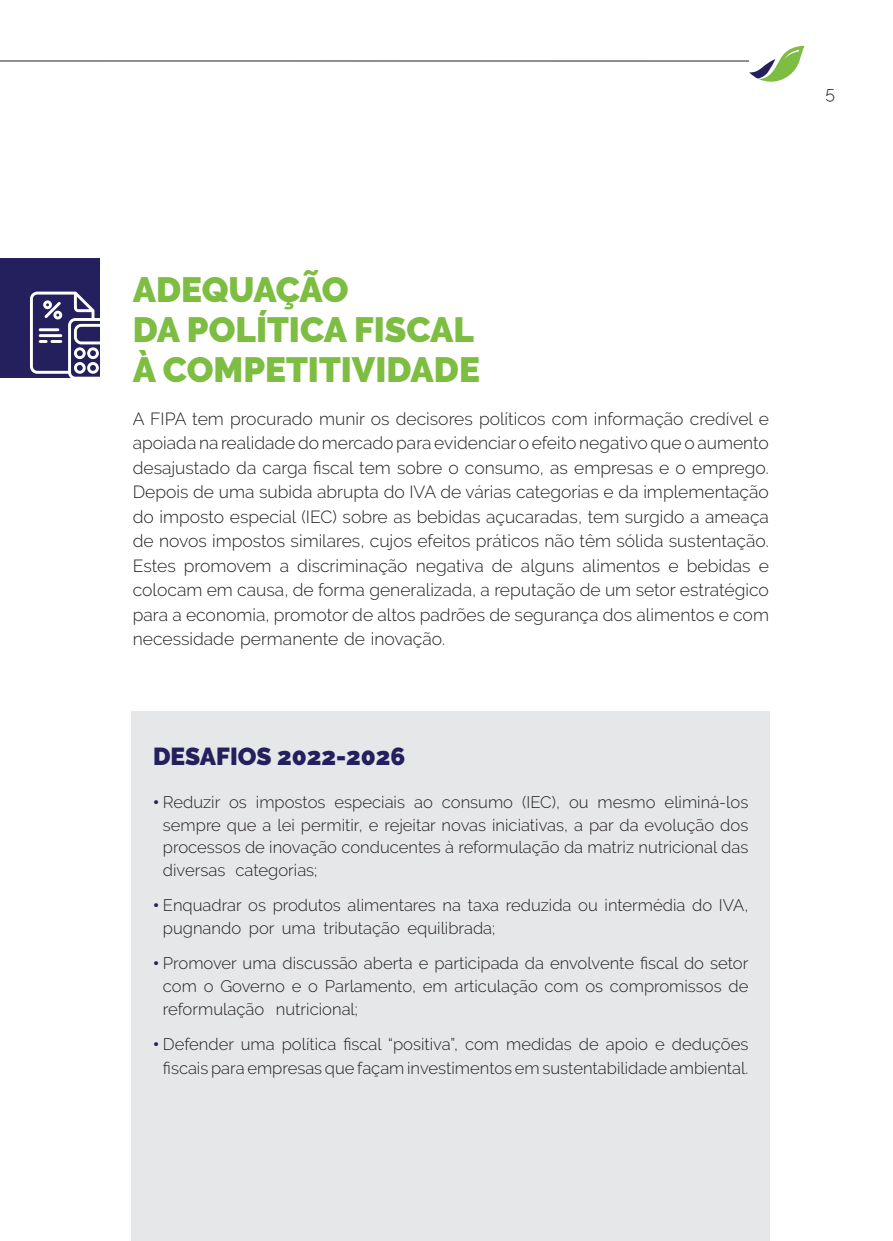
<style>
.page{position:relative;width:893px;height:1241px;background:#fff}
.page>*{position:absolute;margin:0;border:0;box-sizing:border-box;transform-origin:0 0}
.t1{font:900 35px/40.2px "Raleway";color:#7cbd42}
.t2{font:900 24.5px "Raleway";color:#24205e}
.t3{font:300 17.5px/24.5px "Raleway";color:#231f20;text-align:justify}
.t4{font:300 16.62px/22.8px "Raleway";color:#231f20;text-align:justify}
.s1{font-weight:900;color:#24205e}
</style>
<div class="page">
<div style="left:131px;top:711px;width:639px;height:529px;background:#e6e7e9"></div>
<svg style="left:750px;top:46px;width:54px;height:36px"></svg>
<svg style="left:0;top:60px;width:750px;height:13px"></svg>
<div style="left:0;top:258px;width:99px;height:119px;background:#24205e"></div>
<svg style="left:30px;top:291px;width:69px;height:86px"></svg>
<p class="t3" style="left:825px;top:81px;width:11px">5</p>
<h1 class="t1" style="left:133px;top:269px;width:349px">ADEQUAÇÃO<br>DA POLÍTICA FISCAL<br>À COMPETITIVIDADE</h1>
<p class="t3" style="left:133px;top:406px;width:638px">A FIPA tem procurado munir os decisores políticos com informação credível e apoiada na realidade do mercado para evidenciar o efeito negativo que o aumento desajustado da carga fiscal tem sobre o consumo, as empresas e o emprego.<br>Depois de uma subida abrupta do IVA de várias categorias e da implementação do imposto especial (IEC) sobre as bebidas açucaradas, tem surgido a ameaça de novos impostos similares, cujos efeitos práticos não têm sólida sustentação.<br>Estes promovem a discriminação negativa de alguns alimentos e bebidas e colocam em causa, de forma generalizada, a reputação de um setor estratégico para a economia, promotor de altos padrões de segurança dos alimentos e com necessidade permanente de inovação.</p>
<h2 class="t2" style="left:153px;top:742px;width:254px">DESAFIOS 2022-2026</h2>
<p class="t4" style="left:163px;top:790px;width:587px;text-indent:-10px"><span class="s1">•</span> Reduzir os impostos especiais ao consumo (IEC), ou mesmo eliminá-los sempre que a lei permitir, e rejeitar novas iniciativas, a par da evolução dos processos de inovação conducentes à reformulação da matriz nutricional das diversas categorias;</p>
<p class="t4" style="left:163px;top:893px;width:587px;text-indent:-10px"><span class="s1">•</span> Enquadrar os produtos alimentares na taxa reduzida ou intermédia do IVA, pugnando por uma tributação equilibrada;</p>
<p class="t4" style="left:163px;top:951px;width:587px;text-indent:-10px"><span class="s1">•</span> Promover uma discussão aberta e participada da envolvente fiscal do setor com o Governo e o Parlamento, em articulação com os compromissos de reformulação nutricional;</p>
<p class="t4" style="left:153px;top:1031px;width:597px;line-height:24.5px;text-align:center"><span class="s1">•</span> Defender uma política fiscal “positiva”, com medidas de apoio e deduções fiscais para empresas que façam investimentos em sustentabilidade ambiental.</p>
</div>
